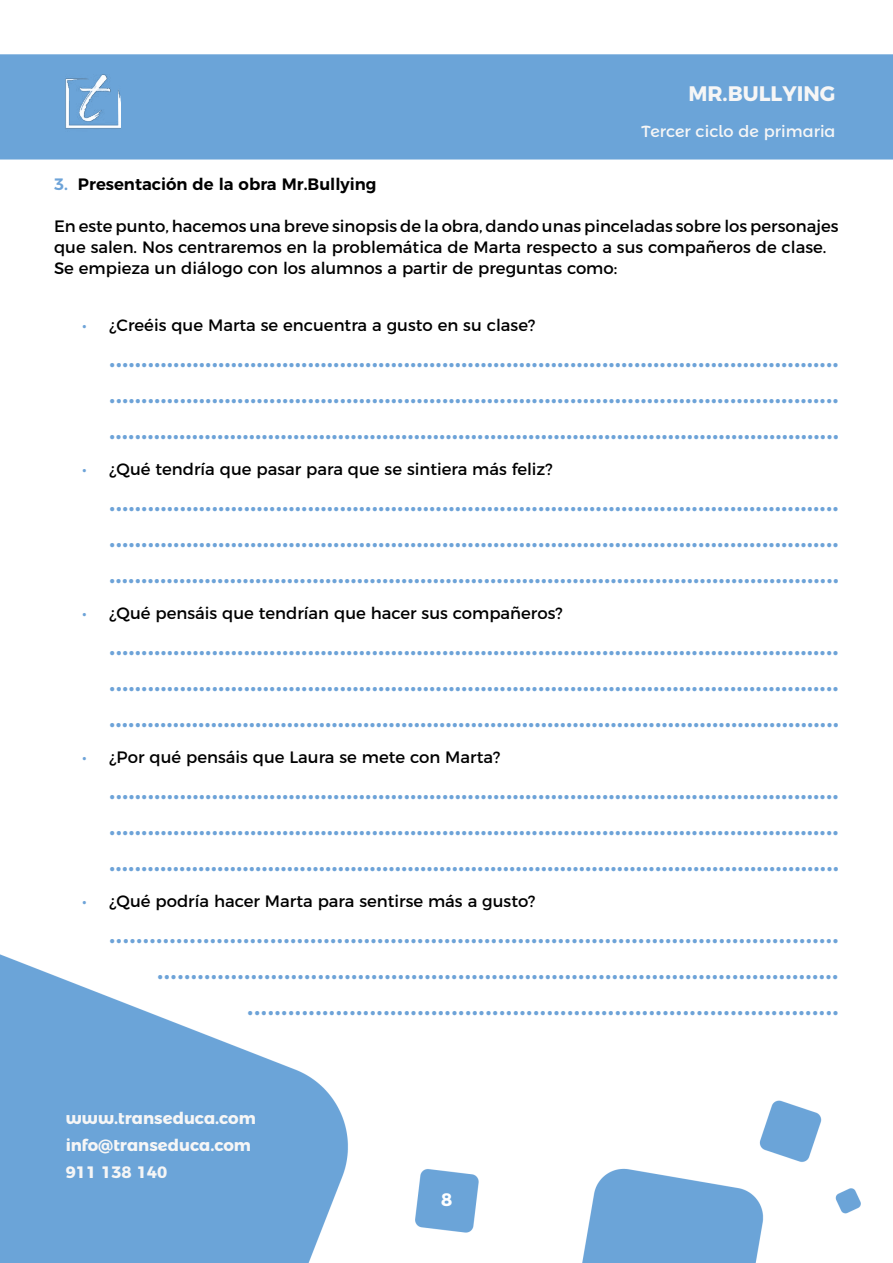
<style>
.page{position:relative;width:893px;height:1263px;background:#fff}
.page>*{position:absolute;margin:0;border:0;box-sizing:border-box;transform-origin:0 0}
.t1{font:600 27px/36px "Montserrat";color:#6da3d8;text-align:justify}
.t2{font:700 21px "Montserrat";color:#f6f6f6}
.t3{font:700 18px "Montserrat";color:#fff}
.t4{font:16.5px/21px "Montserrat";color:#000}
.t5{font:700 16.5px/27px "Montserrat Alternates";color:#f6f6f6}
.t6{font:600 16.5px "Montserrat";color:#000}
.t7{font:16.2px "Montserrat Alternates";color:#f6f6f6}
.s1{color:#6da3d8}
</style>
<div class="page">
<img style="left:0;top:54px;width:893px;height:1209px">
<img style="left:66px;top:74px;width:55px;height:66px">
<p class="t2" style="left:688px;top:77px;width:149px">MR.BULLYING</p>
<p class="t7" style="left:641px;top:119px;width:196px">Tercer ciclo de primaria</p>
<p class="t6" style="left:54px;top:171px;width:324px"><span class="s1">3.</span> Presentación de la obra Mr.Bullying</p>
<p class="t4" style="left:54px;top:215px;width:786px">En este punto, hacemos una breve sinopsis de la obra, dando unas pinceladas sobre los personajes que salen. Nos centraremos en la problemática de Marta respecto a sus compañeros de clase.<br>Se empieza un diálogo con los alumnos a partir de preguntas como:</p>
<p class="t4" style="left:82px;top:314px;width:455px"><span class="s1">•</span> ¿Creéis que Marta se encuentra a gusto en su clase?</p>
<p class="t1" style="left:109px;top:338px;width:731px">.................................................................................................................. .................................................................................................................. ...................................................................................................................</p>
<p class="t4" style="left:82px;top:458px;width:472px"><span class="s1">•</span> ¿Qué tendría que pasar para que se sintiera más feliz?</p>
<p class="t1" style="left:109px;top:482px;width:731px">.................................................................................................................. .................................................................................................................. ...................................................................................................................</p>
<p class="t4" style="left:82px;top:602px;width:482px"><span class="s1">•</span> ¿Qué pensáis que tendrían que hacer sus compañeros?</p>
<p class="t1" style="left:109px;top:626px;width:731px">.................................................................................................................. .................................................................................................................. ...................................................................................................................</p>
<p class="t4" style="left:82px;top:746px;width:420px"><span class="s1">•</span> ¿Por qué pensáis que Laura se mete con Marta?</p>
<p class="t1" style="left:109px;top:770px;width:731px">.................................................................................................................. .................................................................................................................. ...................................................................................................................</p>
<p class="t4" style="left:82px;top:890px;width:455px"><span class="s1">•</span> ¿Qué podría hacer Marta para sentirse más a gusto?</p>
<p class="t1" style="left:109px;top:914px;width:731px;text-align:right">............................................................................................................. ...................................................................................................... .......................................................................................</p>
<p class="t5" style="left:66px;top:1103px;width:192px">www.transeduca.com info@transeduca.com<br>911 138 140</p>
<p class="t3" style="left:441px;top:1184px;width:13px">8</p>
</div>
